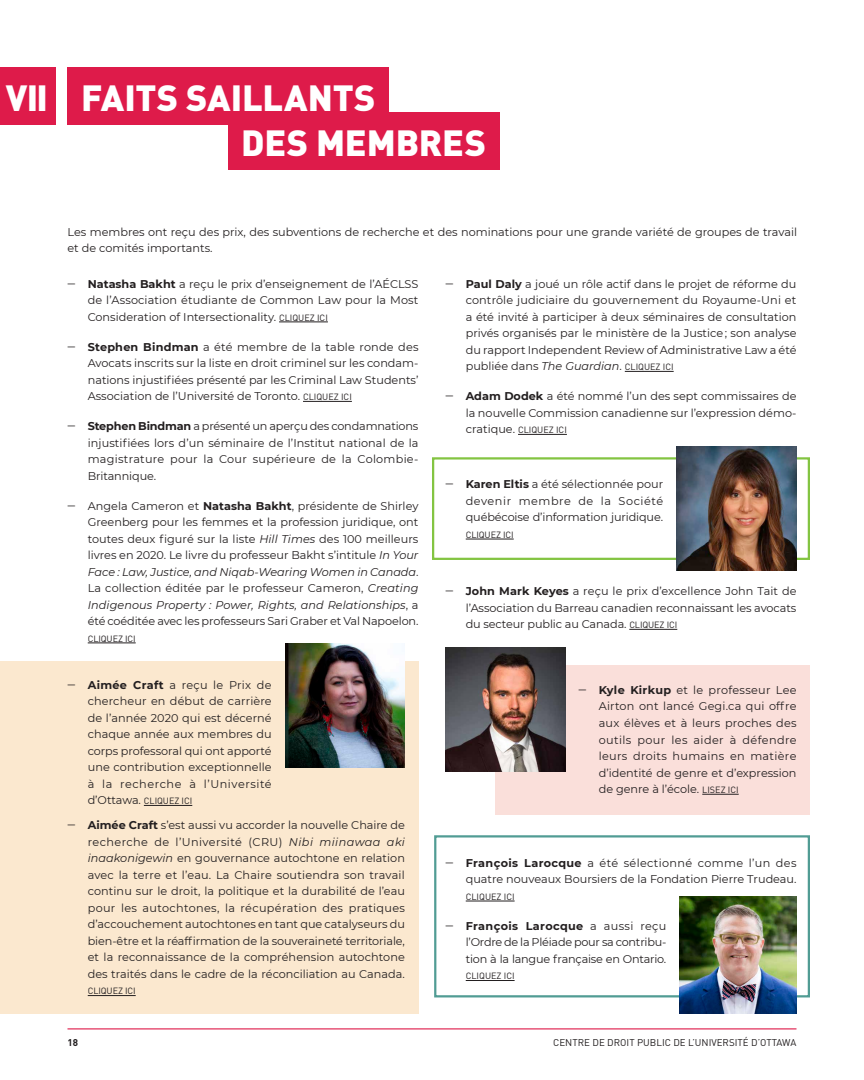
<style>
.page{position:relative;width:864px;height:1080px;background:#fff}
.page>*{position:absolute;margin:0;border:0;box-sizing:border-box;transform-origin:0 0}
.t1{font:900 36px/44.5px "DIN";letter-spacing:-.005em;color:#fff}
.t2{font:11.25px/16.5px "Montserrat";color:#231f20;text-align:justify}
.t3{font:9.75px "DIN";color:#231f20}
.t4{font:700 9.75px "DIN";color:#231f20}
.t5{font:9px "DIN";letter-spacing:-.005em;color:#231f20}
.s1{font-weight:700}
.s2{font-family:"DIN";font-size:9px}
.s3{font-style:italic}
.s4{font-family:"Montserrat";font-size:11.25px}
</style>
<div class="page">
<hr style="left:68px;top:1028px;width:728px;height:1px;background:#de1b4a">
<div style="left:0;top:662px;width:418px;height:352px;background:#fbe8cf"></div>
<hr style="left:279px;top:322px;width:49px;height:1px;background:#231f20">
<hr style="left:303px;top:401px;width:49px;height:1px;background:#231f20">
<hr style="left:88px;top:643px;width:48px;height:1px;background:#231f20">
<hr style="left:144px;top:805px;width:48px;height:1px;background:#231f20">
<hr style="left:88px;top:995px;width:48px;height:1px;background:#231f20">
<hr style="left:625px;top:371px;width:49px;height:1px;background:#231f20">
<hr style="left:518px;top:434px;width:49px;height:1px;background:#231f20">
<hr style="left:466px;top:539px;width:48px;height:1px;background:#231f20">
<hr style="left:629px;top:629px;width:48px;height:1px;background:#231f20">
<hr style="left:466px;top:901px;width:49px;height:1px;background:#231f20">
<hr style="left:466px;top:980px;width:49px;height:1px;background:#231f20">
<div style="left:68px;top:68px;width:321px;height:57px;background:#de1b4a"></div>
<div style="left:228px;top:112px;width:272px;height:57px;background:#de1b4a"></div>
<img style="left:285px;top:644px;width:120px;height:124px">
<div style="left:434px;top:835px;width:376px;height:162px;border:2px solid #519c94"></div>
<div style="left:0;top:68px;width:55px;height:57px;background:#de1b4a"></div>
<div style="left:432px;top:457px;width:378px;height:103px;border:2px solid #83c442"></div>
<img style="left:677px;top:447px;width:119px;height:124px">
<div style="left:495px;top:665px;width:315px;height:150px;background:#fadfda"></div>
<img style="left:446px;top:648px;width:119px;height:124px">
<hr style="left:702px;top:794px;width:37px;height:1px;background:#231f20">
<img style="left:680px;top:897px;width:116px;height:117px">
<h1 class="t1" style="left:6px;top:74px;width:44px">VII</h1>
<h1 class="t1" style="left:241px;top:74px;width:246px;text-indent:-160px">FAITS SAILLANTS<br>DES MEMBRES</h1>
<p class="t2" style="left:68px;top:223px;width:731px">Les membres ont reçu des prix, des subventions de recherche et des nominations pour une grande variété de groupes de travail et de comités importants.</p>
<p class="t2" style="left:88px;top:275px;width:332px;text-indent:-20px">ݖ <span class="s1">Natasha Bakht</span> a reçu le prix d’enseignement de l’AÉCLSS de l’Association étudiante de Common Law pour la Most Consideration of Intersectionality. <span class="s2">CLIQUEZ ICI</span></p>
<p class="t2" style="left:88px;top:338px;width:332px;text-indent:-20px">ݖ <span class="s1">Stephen Bindman</span> a été membre de la table ronde des Avocats inscrits sur la liste en droit criminel sur les condam&shy;nations injustifiées présenté par les Criminal Law Students’ Association de l’Université de Toronto. <span class="s2">CLIQUEZ ICI</span></p>
<p class="t2" style="left:88px;top:417px;width:332px;text-indent:-20px">ݖ <span class="s1">Stephen Bindman</span> a présenté un aperçu des condamnations injustifiées lors d’un séminaire de l’Institut national de la magistrature pour la Cour supérieure de la Colombie-Britannique.</p>
<p class="t2" style="left:88px;top:497px;width:332px;text-indent:-20px">ݖ Angela Cameron et <span class="s1">Natasha Bakht</span>, présidente de Shirley Greenberg pour les femmes et la profession juridique, ont toutes deux figuré sur la liste <span class="s3">Hill Times</span> des 100 meilleurs livres en 2020. Le livre du professeur Bakht s’intitule <span class="s3">In Your Face : Law, Justice, and Niqab-Wearing Women in Canada</span>.<br>La collection éditée par le professeur Cameron, <span class="s3">Creating Indigenous Property : Power, Rights, and Relationships</span>, a été coéditée avec les professeurs Sari Graber et Val Napoelon.</p>
<p class="t5" style="left:88px;top:633px;width:49px">CLIQUEZ ICI</p>
<p class="t2" style="left:88px;top:676px;width:185px;text-indent:-20px">ݖ <span class="s1">Aimée Craft</span> a reçu le Prix de chercheur en début de carrière de l’année 2020 qui est décerné chaque année aux membres du corps professoral qui ont apporté une contribution exceptionnelle à la recherche à l’Université</p>
<p class="t5" style="left:88px;top:795px;width:106px"><span class="s4">d’Ottawa.</span> CLIQUEZ ICI</p>
<p class="t2" style="left:88px;top:817px;width:319px;text-indent:-20px">ݖ <span class="s1">Aimée Craft</span> s’est aussi vu accorder la nouvelle Chaire de recherche de l’Université (CRU) <span class="s3">Nibi miinawaa aki inaakonigewin</span> en gouvernance autochtone en relation avec la terre et l’eau. La Chaire soutiendra son travail continu sur le droit, la politique et la durabilité de l’eau pour les autochtones, la récupération des pratiques d’accouchement autochtones en tant que catalyseurs du bien-être et la réaffirmation de la souveraineté territoriale, et la reconnaissance de la compréhension autochtone des traités dans le cadre de la réconciliation au Canada.</p>
<p class="t5" style="left:88px;top:985px;width:49px">CLIQUEZ ICI</p>
<p class="t2" style="left:466px;top:275px;width:332px;text-indent:-20px">ݖ <span class="s1">Paul Daly</span> a joué un rôle actif dans le projet de réforme du contrôle judiciaire du gouvernement du Royaume-Uni et a été invité à participer à deux séminaires de consultation privés organisés par le ministère de la Justice ; son analyse du rapport Independent Review of Administrative Law a été publiée dans <span class="s3">The Guardian</span>. <span class="s2">CLIQUEZ ICI</span></p>
<p class="t2" style="left:446px;top:387px;width:352px;text-align:right">ݖ <span class="s1">Adam Dodek</span> a été nommé l’un des sept commissaires de la nouvelle Commission canadienne sur l’expression démo-</p>
<p class="t5" style="left:466px;top:424px;width:103px"><span class="s4">cratique.</span> CLIQUEZ ICI</p>
<p class="t2" style="left:466px;top:476px;width:199px;text-indent:-20px">ݖ <span class="s1">Karen Eltis</span> a été sélectionnée pour devenir membre de la Société québécoise d’information juridique.</p>
<p class="t5" style="left:466px;top:529px;width:49px">CLIQUEZ ICI</p>
<p class="t2" style="left:466px;top:582px;width:332px;text-indent:-20px">ݖ <span class="s1">John Mark Keyes</span> a reçu le prix d’excellence John Tait de l’Association du Barreau canadien reconnaissant les avocats du secteur public au Canada. <span class="s2">CLIQUEZ ICI</span></p>
<p class="t2" style="left:599px;top:681px;width:199px;text-indent:-20px">ݖ <span class="s1">Kyle Kirkup</span> et le professeur Lee Airton ont lancé Gegi.ca qui offre aux élèves et à leurs proches des outils pour les aider à défendre leurs droits humains en matière d’identité de genre et d’expression de genre à l’école. <span class="s2">LISEZ ICI</span></p>
<p class="t2" style="left:446px;top:854px;width:353px;text-align:right">ݖ <span class="s1">François Larocque</span> a été sélectionné comme l’un des quatre nouveaux Boursiers de la Fondation Pierre Trudeau.</p>
<p class="t5" style="left:466px;top:891px;width:50px">CLIQUEZ ICI</p>
<p class="t2" style="left:466px;top:917px;width:202px;text-indent:-20px">ݖ <span class="s1">François Larocque</span> a aussi reçu l’Ordre de la Pléiade pour sa contribu&shy;tion à la langue française en Ontario.</p>
<p class="t5" style="left:466px;top:970px;width:50px">CLIQUEZ ICI</p>
<p class="t4" style="left:68px;top:1037px;width:12px">18</p>
<p class="t3" style="left:553px;top:1037px;width:245px">CENTRE DE DROIT PUBLIC DE L’UNIVERSITÉ D’OTTAWA</p>
</div>
